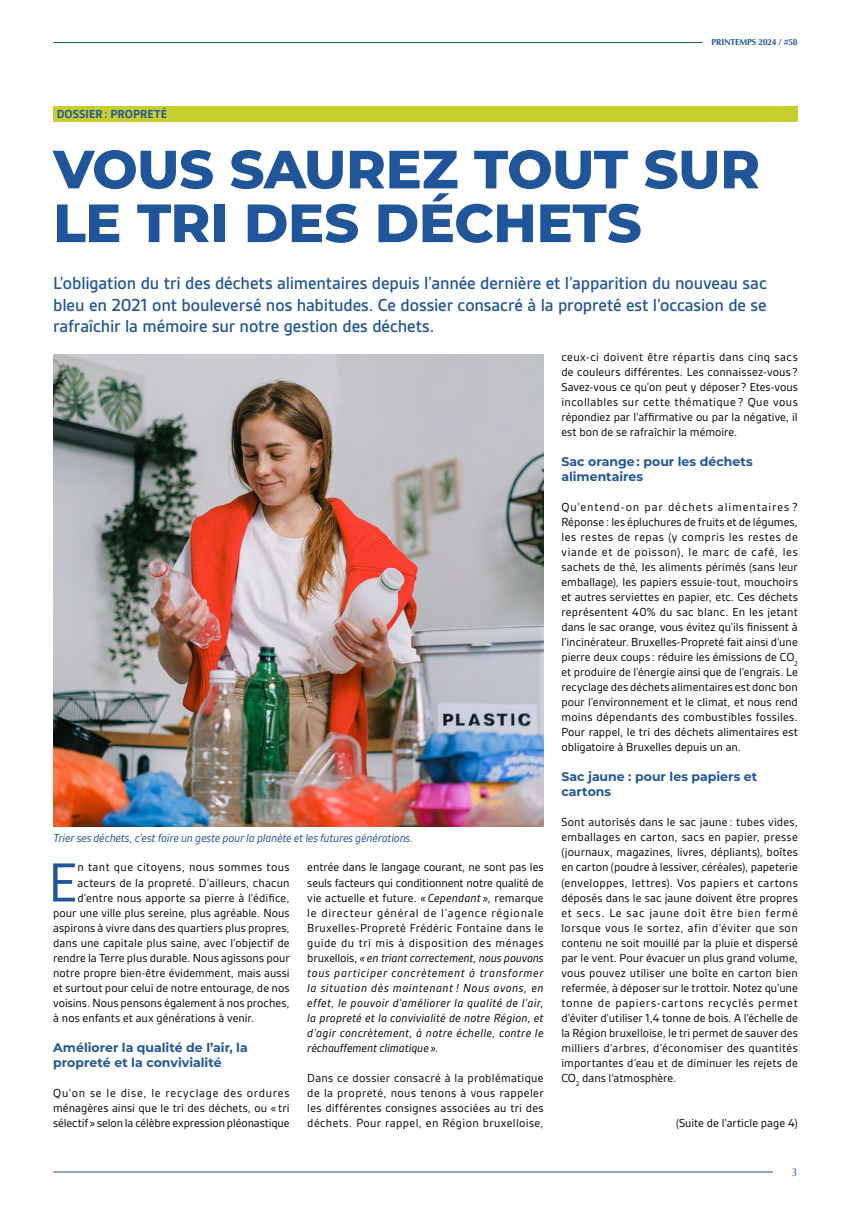
<style>
.page{position:relative;width:851px;height:1205px;background:#fff}
.page>*{position:absolute;margin:0;border:0;box-sizing:border-box;transform-origin:0 0}
.Body{font:59.12px "Gesta";color:#20559a}
.t1{font:800 53.75px/53.8px "Montserrat";letter-spacing:-.005em;color:#20559a}
.Chapeau_Article{font:500 18.75px/21.2px "Gesta";letter-spacing:-.005em;color:#20559a;text-align:justify}
.Body-2{font:12.5px/15px "Gesta";letter-spacing:.005em;color:#000;text-align:justify}
.Body-3{font:italic 12.5px/15px "Gesta";letter-spacing:.005em;color:#000;text-align:justify}
.Titre_body{font:700 12.5px/15px "Montserrat";color:#20559a}
.Légende{font:italic 12.5px "Gesta";letter-spacing:-.015em;color:#20559a}
.Body-4{font:12.5px "Gesta";letter-spacing:.03em;color:#000}
.Tetière{font:700 12.5px "Gesta";letter-spacing:.005em;color:#20559a}
.t2{font:11.25px "Optima";color:#20559a}
.t3{font:700 8.75px "Optima";letter-spacing:-.025em;color:#20559a}
.s1{font-style:normal}
</style>
<div class="page">
<hr style="left:53px;top:42px;width:649px;height:1px;background:#20559a">
<hr style="left:53px;top:1171px;width:719px;height:1px;background:#20559a">
<div style="left:53px;top:106px;width:744px;height:15px;background:#c6cf2e"></div>
<img style="left:53px;top:355px;width:490px;height:471px">
<p class="Tetière" style="left:57px;top:107px;width:112px">DOSSIER: PROPRETÉ</p>
<p class="t3" style="left:711px;top:37px;width:88px">PRINTEMPS 2024 / #58</p>
<h2 class="t1" style="left:53px;top:139px;width:708px">VOUS SAUREZ TOUT SUR<br>LE TRI DES DÉCHETS</h2>
<p class="Chapeau_Article" style="left:53px;top:273px;width:715px">L’obligation du tri des déchets alimentaires depuis l’année dernière et l’apparition du nouveau sac bleu en 2021 ont bouleversé nos habitudes. Ce dossier consacré à la propreté est l’occasion de se rafraîchir la mémoire sur notre gestion des déchets.</p>
<p class="Légende" style="left:53px;top:831px;width:361px">Trier ses déchets, c’est faire un geste pour la planète et les futures générations.</p>
<p class="Body" style="left:48px;top:849px;width:31px">E</p>
<p class="Body-4" style="left:77px;top:860px;width:213px">n tant que citoyens, nous sommes tous</p>
<p class="Body-2" style="left:77px;top:875px;width:213px">acteurs de la propreté. D’ailleurs, chacun</p>
<p class="Body-2" style="left:77px;top:890px;width:213px">d’entre nous apporte sa pierre à l’édifice,</p>
<p class="Body-2" style="left:53px;top:905px;width:238px">pour une ville plus sereine, plus agréable. Nous</p>
<p class="Body-2" style="left:53px;top:920px;width:238px">aspirons à vivre dans des quartiers plus propres,</p>
<p class="Body-2" style="left:53px;top:935px;width:238px">dans une capitale plus saine, avec l’objectif de</p>
<p class="Body-2" style="left:53px;top:950px;width:238px">rendre la Terre plus durable. Nous agissons pour</p>
<p class="Body-2" style="left:53px;top:965px;width:238px">notre propre bien-être évidemment, mais aussi</p>
<p class="Body-2" style="left:53px;top:980px;width:238px">et surtout pour celui de notre entourage, de nos</p>
<p class="Body-2" style="left:53px;top:995px;width:238px">voisins. Nous pensons également à nos proches,</p>
<p class="Body-2" style="left:53px;top:1010px;width:202px">à nos enfants et aux générations à venir.</p>
<p class="Titre_body" style="left:53px;top:1039px;width:196px">Améliorer la qualité de l’air, la propreté et la convivialité</p>
<p class="Body-2" style="left:53px;top:1085px;width:238px">Qu’on se le dise, le recyclage des ordures ménagères ainsi que le tri des déchets, ou « tri sélectif» selon la célèbre expression pléonastique</p>
<p class="Body-3" style="left:307px;top:860px;width:238px"><span class="s1">entrée dans le langage courant, ne sont pas les seuls facteurs qui conditionnent notre qualité de vie actuelle et future.</span> « Cependant », <span class="s1">remarque le directeur général de l’agence régionale Bruxelles-Propreté Frédéric Fontaine dans le guide du tri mis à disposition des ménages bruxellois,</span> «en triant correctement, nous pouvons tous participer concrètement à transformer la situation dès maintenant ! Nous avons, en effet, le pouvoir d’améliorer la qualité de l’air, la propreté et la convivialité de notre Région, et d’agir concrètement, à notre échelle, contre le réchauffement climatique».</p>
<p class="Body-2" style="left:307px;top:1070px;width:238px">Dans ce dossier consacré à la problématique de la propreté, nous tenons à vous rappeler les différentes consignes associées au tri des déchets. Pour rappel, en Région bruxelloise,</p>
<p class="Body-2" style="left:561px;top:350px;width:238px">ceux-ci doivent être répartis dans cinq sacs de couleurs différentes. Les connaissez-vous ?<br>Savez-vous ce qu’on peut y déposer ? Etes-vous incollables sur cette thématique ? Que vous répondiez par l’affirmative ou par la négative, il est bon de se rafraîchir la mémoire.</p>
<p class="Titre_body" style="left:561px;top:454px;width:193px">Sac orange : pour les déchets alimentaires</p>
<p class="Body-2" style="left:561px;top:500px;width:238px">Qu’entend-on par déchets alimentaires ?<br>Réponse : les épluchures de fruits et de légumes, les restes de repas (y compris les restes de viande et de poisson), le marc de café, les sachets de thé, les aliments périmés (sans leur emballage), les papiers essuie-tout, mouchoirs et autres serviettes en papier, etc. Ces déchets représentent 40% du sac blanc. En les jetant dans le sac orange, vous évitez qu’ils finissent à l’incinérateur. Bruxelles-Propreté fait ainsi d’une pierre deux coups : réduire les émissions de CO<sub>2 </sub>et produire de l’énergie ainsi que de l’engrais. Le recyclage des déchets alimentaires est donc bon pour l’environnement et le climat, et nous rend moins dépendants des combustibles fossiles.<br>Pour rappel, le tri des déchets alimentaires est obligatoire à Bruxelles depuis un an.</p>
<p class="Titre_body" style="left:561px;top:769px;width:197px">Sac jaune : pour les papiers et cartons</p>
<p class="Body-2" style="left:561px;top:815px;width:238px">Sont autorisés dans le sac jaune : tubes vides, emballages en carton, sacs en papier, presse (journaux, magazines, livres, dépliants), boîtes en carton (poudre à lessiver, céréales), papeterie (enveloppes, lettres). Vos papiers et cartons déposés dans le sac jaune doivent être propres et secs. Le sac jaune doit être bien fermé lorsque vous le sortez, afin d’éviter que son contenu ne soit mouillé par la pluie et dispersé par le vent. Pour évacuer un plus grand volume, vous pouvez utiliser une boîte en carton bien refermée, à déposer sur le trottoir. Notez qu’une tonne de papiers-cartons recyclés permet d’éviter d’utiliser 1,4 tonne de bois. A l’échelle de la Région bruxelloise, le tri permet de sauver des milliers d’arbres, d’économiser des quantités importantes d’eau et de diminuer les rejets de CO<sub>2</sub> dans l’atmosphère.</p>
<p class="Body-2" style="left:676px;top:1115px;width:123px">(Suite de l’article page 4)</p>
<p class="t2" style="left:791px;top:1166px;width:8px">3</p>
</div>
